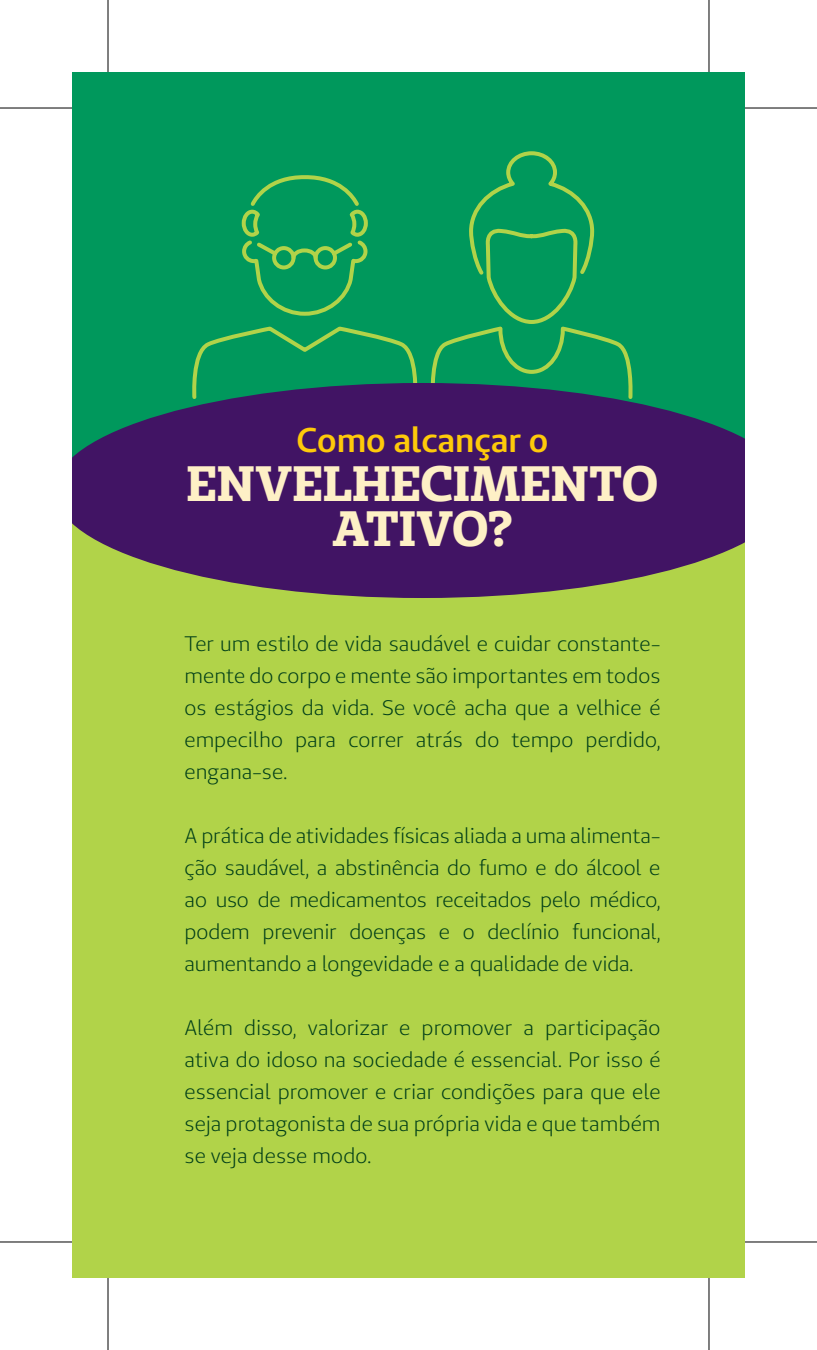
<style>
.page{position:relative;width:817px;height:1350px;background:#fff}
.page>*{position:absolute;margin:0;border:0;box-sizing:border-box;transform-origin:0 0}
.t1{font:700 49.6px/44.6px "Unimed Slab";letter-spacing:.005em;color:#fef0c6;text-align:center}
.t2{font:600 34.2px "Unimed Sans";letter-spacing:-.005em;color:#feca0a}
.t3{font:21px/32px "Unimed Sans";letter-spacing:-.005em;color:#003e18;text-align:justify}
</style>
<div class="page">
<hr style="left:108px;top:0;width:1px;height:72px;background:#000">
<hr style="left:0;top:108px;width:72px;height:1px;background:#000">
<hr style="left:0;top:1242px;width:72px;height:1px;background:#000">
<hr style="left:108px;top:1278px;width:1px;height:72px;background:#000">
<hr style="left:709px;top:0;width:1px;height:72px;background:#000">
<hr style="left:745px;top:108px;width:72px;height:1px;background:#000">
<hr style="left:745px;top:1242px;width:72px;height:1px;background:#000">
<hr style="left:709px;top:1278px;width:1px;height:72px;background:#000">
<div style="left:72px;top:80px;width:673px;height:1198px;background:#b1d349"></div>
<div style="left:72px;top:72px;width:673px;height:398px;background:#00985c"></div>
<svg style="left:192px;top:329px;width:226px;height:54px"></svg>
<svg style="left:430px;top:151px;width:203px;height:232px"></svg>
<svg style="left:241px;top:175px;width:127px;height:141px"></svg>
<svg style="left:72px;top:383px;width:673px;height:215px;fill:#411464"></svg>
<h2 class="t2" style="left:297px;top:417px;width:253px">Como alcançar o</h2>
<h1 class="t1" style="left:187px;top:460px;width:473px">ENVELHECIMENTO<br>ATIVO?</h1>
<p class="t3" style="left:185px;top:627px;width:477px">Ter um estilo de vida saudável e cuidar constante&shy;mente do corpo e mente são importantes em todos os estágios da vida. Se você acha que a velhice é empecilho para correr atrás do tempo perdido, engana-se.</p>
<p class="t3" style="left:185px;top:819px;width:477px">A prática de atividades físicas aliada a uma alimenta&shy;ção saudável, a abstinência do fumo e do álcool e ao uso de medicamentos receitados pelo médico, podem prevenir doenças e o declínio funcional, aumentando a longevidade e a qualidade de vida.</p>
<p class="t3" style="left:185px;top:1012px;width:477px">Além disso, valorizar e promover a participação ativa do idoso na sociedade é essencial. Por isso é essencial promover e criar condições para que ele seja protagonista de sua própria vida e que também se veja desse modo.</p>
</div>
